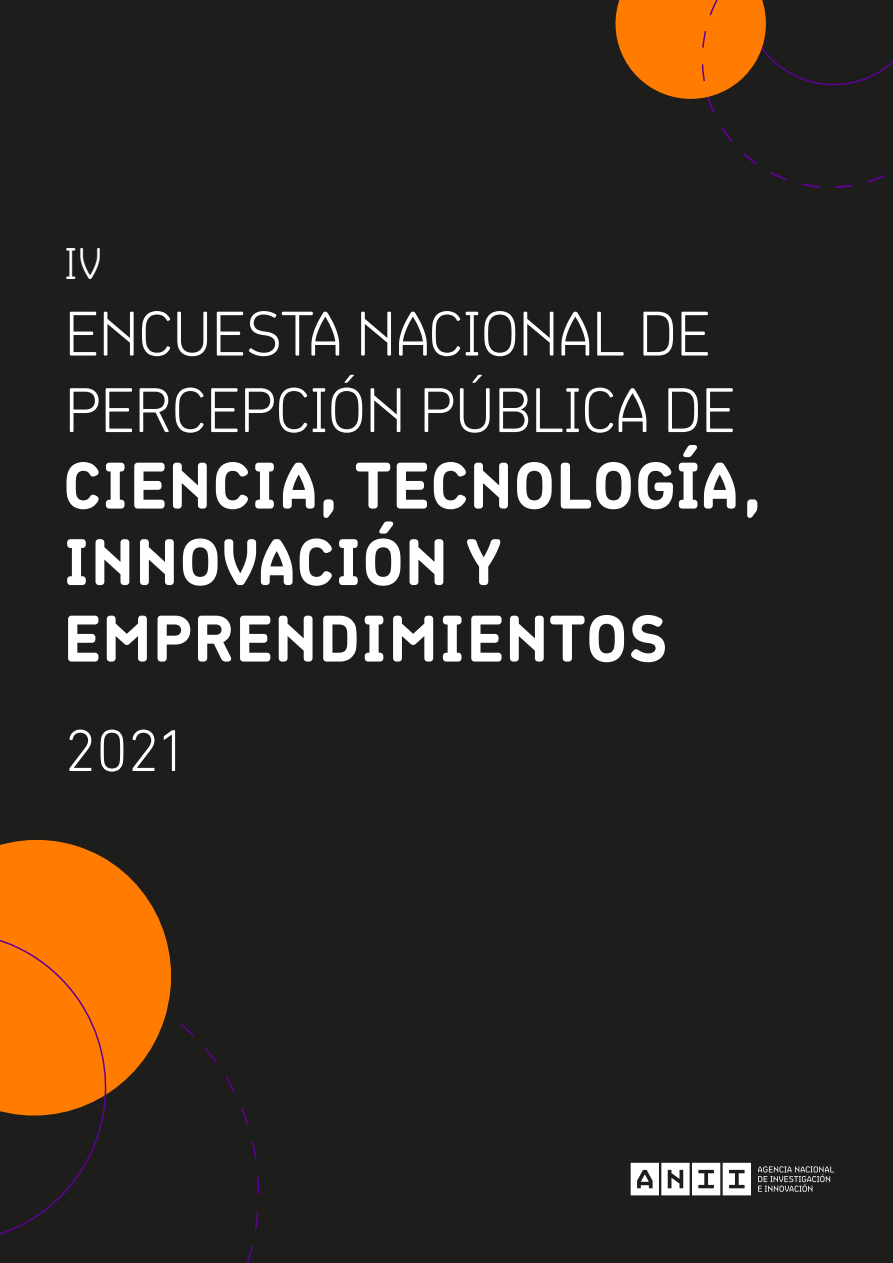
<style>
.page{position:relative;width:893px;height:1263px;background:#1d1d1b}
.page>*{position:absolute;margin:0;border:0;box-sizing:border-box;transform-origin:0 0}
.t1{font:700 67.5px/76.5px "Aniifont";letter-spacing:.03em;color:#fff}
.t2{font:100 64.5px/76.5px "Aniifont";letter-spacing:-.03em;color:#fff}
.t3{font:100 60px "Aniifont";color:#fff}
.t4{font:100 45px "Aniifont";color:#fff}
</style>
<div class="page">
<svg style="left:207px;top:1049px;width:53px;height:214px"></svg>
<svg style="left:0;top:839px;width:187px;height:192px;fill:#ff7c00"></svg>
<svg style="left:0;top:913px;width:169px;height:322px"></svg>
<svg style="left:615px;top:0;width:278px;height:188px"></svg>
<svg style="left:631px;top:1163px;width:120px;height:32px"></svg>
<svg style="left:758px;top:1166px;width:76px;height:26px"></svg>
<p class="t4" style="left:64px;top:238px;width:40px">IV</p>
<p class="t2" style="left:64px;top:295px;width:674px">ENCUESTA NACIONAL DE<br>PERCEPCIÓN PÚBLICA DE</p>
<p class="t1" style="left:64px;top:447px;width:698px">CIENCIA, TECNOLOGÍA,<br>INNOVACIÓN Y<br>EMPRENDIMIENTOS</p>
<p class="t3" style="left:64px;top:716px;width:119px">2021</p>
</div>
